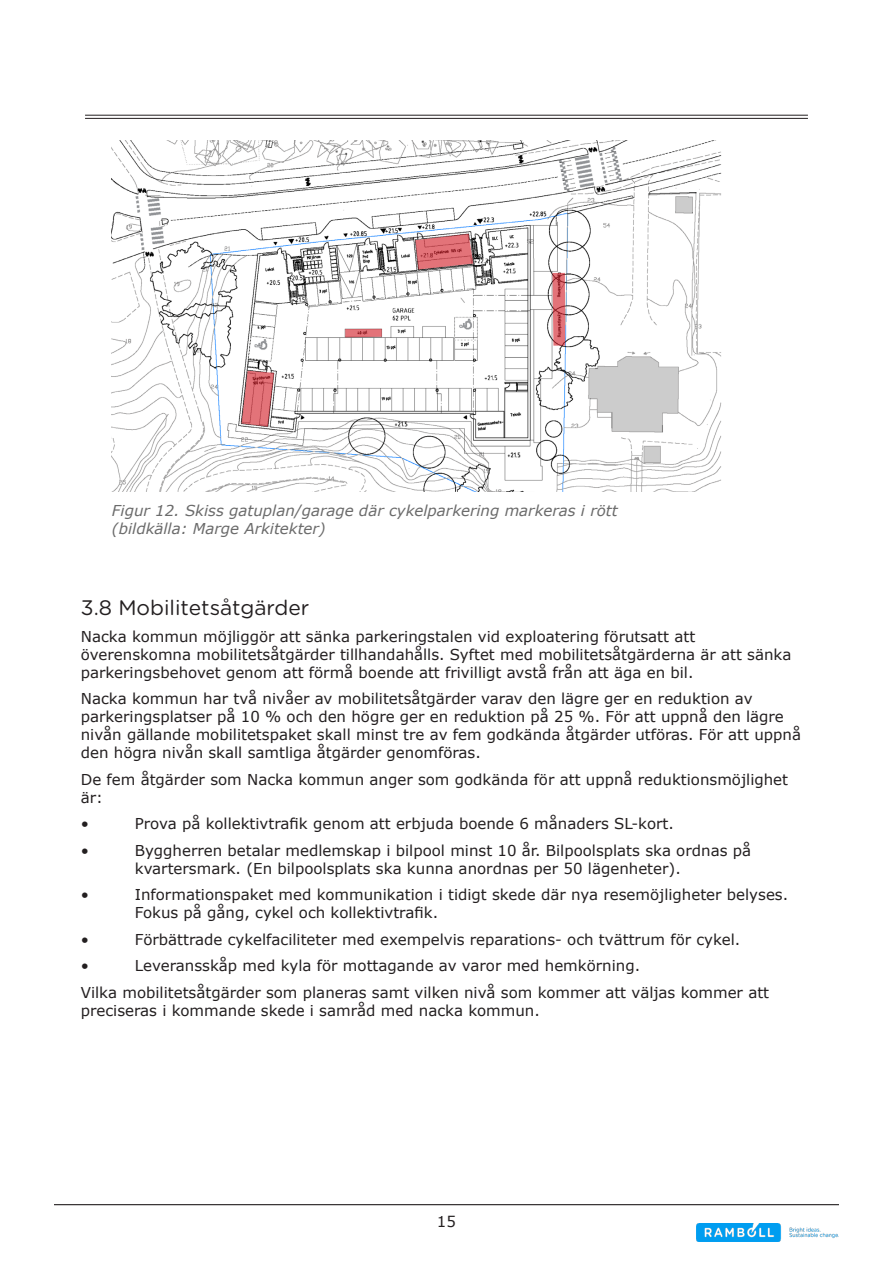
<style>
.page{position:relative;width:893px;height:1263px;background:#fff}
.page>*{position:absolute;margin:0;border:0;box-sizing:border-box;transform-origin:0 0}
.Rubrik_1{font:21px "Gotham Rounded";color:#231f20}
.Brödtext{font:15px/18px "Verdana";color:#231f20}
.Figurtext{font:italic 15px "Verdana";color:#6b6b6b}
</style>
<div class="page">
<hr style="left:85px;top:115px;width:723px;height:1px;background:#231f20">
<hr style="left:85px;top:118px;width:723px;height:1px;background:#231f20">
<hr style="left:54px;top:1204px;width:785px;height:1px;background:#231f20">
<img style="left:697px;top:1224px;width:142px;height:17px">
<img style="left:112px;top:140px;width:610px;height:351px">
<svg style="left:415px;top:234px;width:58px;height:35px;background:#cd7378"></svg>
<svg style="left:345px;top:329px;width:37px;height:8px"></svg>
<svg style="left:241px;top:371px;width:33px;height:56px;background:#d07a7f"></svg>
<svg style="left:552px;top:273px;width:13px;height:73px"></svg>
<p class="Figurtext" style="left:112px;top:500px;width:507px">Figur 12. Skiss gatuplan/garage där cykelparkering markeras i rött</p>
<p class="Figurtext" style="left:112px;top:518px;width:215px">(bildkälla: Marge Arkitekter)</p>
<p class="Rubrik_1" style="left:81px;top:593px;width:230px">3.8 Mobilitetsåtgärder</p>
<p class="Brödtext" style="left:81px;top:627px;width:712px">Nacka kommun möjliggör att sänka parkeringstalen vid exploatering förutsatt att överenskomna mobilitetsåtgärder tillhandahålls. Syftet med mobilitetsåtgärderna är att sänka parkeringsbehovet genom att förmå boende att frivilligt avstå från att äga en bil.</p>
<p class="Brödtext" style="left:81px;top:689px;width:722px">Nacka kommun har två nivåer av mobilitetsåtgärder varav den lägre ger en reduktion av parkeringsplatser på 10 % och den högre ger en reduktion på 25 %. För att uppnå den lägre nivån gällande mobilitetspaket skall minst tre av fem godkända åtgärder utföras. För att uppnå den högra nivån skall samtliga åtgärder genomföras.</p>
<p class="Brödtext" style="left:81px;top:770px;width:709px">De fem åtgärder som Nacka kommun anger som godkända för att uppnå reduktionsmöjlighet är:</p>
<p class="Brödtext" style="left:81px;top:814px;width:10px">•</p>
<p class="Brödtext" style="left:135px;top:814px;width:541px">Prova på kollektivtrafik genom att erbjuda boende 6 månaders SL-kort.</p>
<p class="Brödtext" style="left:81px;top:841px;width:10px">•</p>
<p class="Brödtext" style="left:135px;top:841px;width:618px">Byggherren betalar medlemskap i bilpool minst 10 år. Bilpoolsplats ska ordnas på kvartersmark. (En bilpoolsplats ska kunna anordnas per 50 lägenheter).</p>
<p class="Brödtext" style="left:81px;top:885px;width:10px">•</p>
<p class="Brödtext" style="left:135px;top:885px;width:655px">Informationspaket med kommunikation i tidigt skede där nya resemöjligheter belyses.<br>Fokus på gång, cykel och kollektivtrafik.</p>
<p class="Brödtext" style="left:81px;top:930px;width:10px">•</p>
<p class="Brödtext" style="left:135px;top:930px;width:607px">Förbättrade cykelfaciliteter med exempelvis reparations- och tvättrum för cykel.</p>
<p class="Brödtext" style="left:81px;top:956px;width:10px">•</p>
<p class="Brödtext" style="left:135px;top:956px;width:507px">Leveransskåp med kyla för mottagande av varor med hemkörning.</p>
<p class="Brödtext" style="left:81px;top:983px;width:690px">Vilka mobilitetsåtgärder som planeras samt vilken nivå som kommer att väljas kommer att preciseras i kommande skede i samråd med nacka kommun.</p>
<p class="Brödtext" style="left:437px;top:1212px;width:21px">15</p>
</div>
